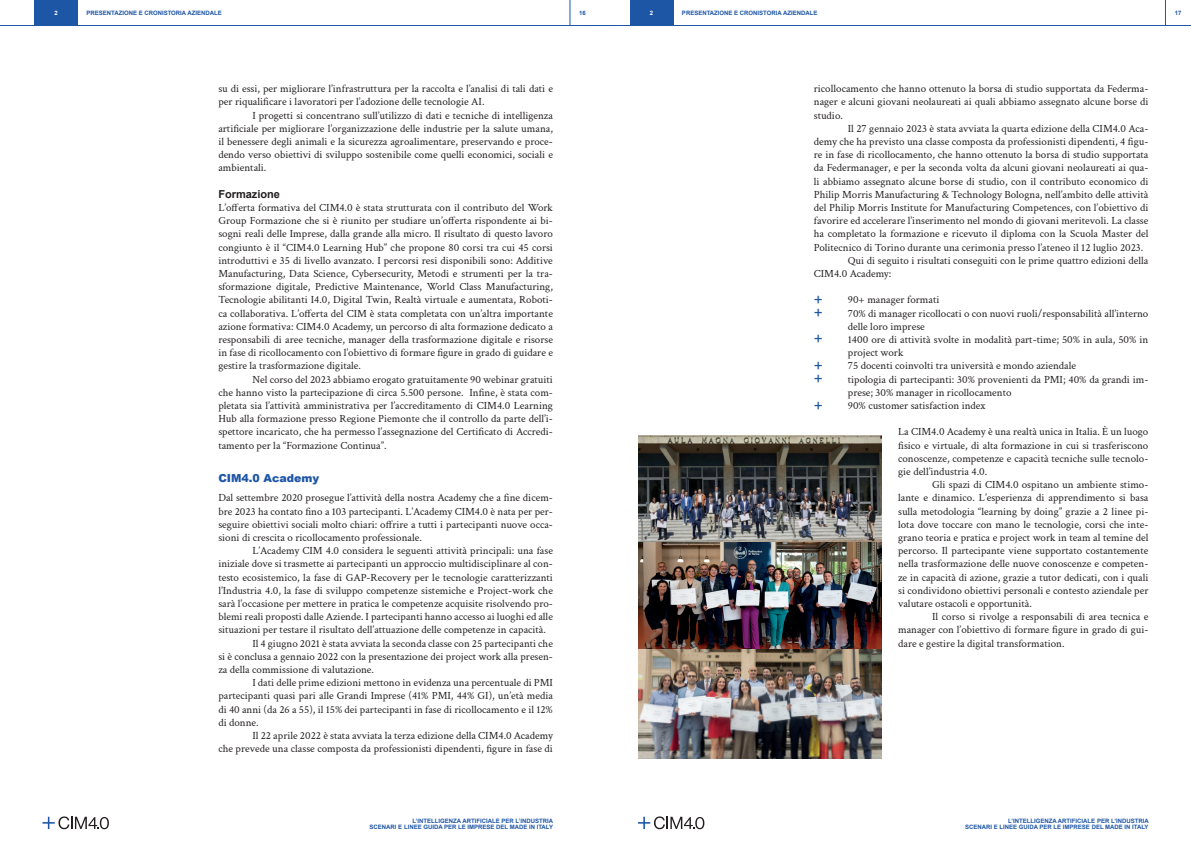
<style>
.page{position:relative;width:1191px;height:842px;background:#fff}
.page>*{position:absolute;margin:0;border:0;box-sizing:border-box;transform-origin:0 0}
.t1{font:15.5px "Arial";color:#1e56a6}
.t2{font:11px/13.2px "Crimson Text";color:#231f20;text-align:justify}
.t3{font:900 11px "Arial";color:#1e56a6}
.t4{font:700 11px "Arial";color:#231f20}
.t5{font:700 6px/6px "Arial";color:#1e56a6;text-align:right}
.t6{font:700 6px "Arial";color:#fff}
</style>
<div class="page">
<hr style="left:0;top:25px;width:609px;height:1px;background:#1e56a6">
<hr style="left:581px;top:25px;width:610px;height:1px;background:#1e56a6">
<svg style="left:570px;top:0;width:1px;height:25px"></svg>
<svg style="left:1165px;top:0;width:1px;height:25px"></svg>
<svg style="left:43px;top:816px;width:66px;height:13px"></svg>
<svg style="left:638px;top:816px;width:66px;height:13px"></svg>
<div style="left:34px;top:0;width:44px;height:26px;background:#1e56a6"></div>
<div style="left:629px;top:0;width:44px;height:26px;background:#1e56a6"></div>
<img style="left:638px;top:436px;width:243px;height:106px">
<img style="left:638px;top:542px;width:243px;height:216px">
<p class="t6" style="left:54px;top:9px;width:5px">2</p>
<p class="t5" style="left:86px;top:10px;width:137px">PRESENTAZIONE E CRONISTORIA AZIENDALE</p>
<p class="t6" style="left:650px;top:9px;width:5px">2</p>
<p class="t5" style="left:682px;top:10px;width:137px">PRESENTAZIONE E CRONISTORIA AZIENDALE</p>
<p class="t5" style="left:579px;top:10px;width:8px">16</p>
<p class="t5" style="left:1174px;top:10px;width:8px">17</p>
<p class="t2" style="left:218px;top:82px;width:336px">su di essi, per migliorare l’infrastruttura per la raccolta e l’analisi di tali dati e per riqualificare i lavoratori per l’adozione delle tecnologie AI.</p>
<p class="t2" style="left:218px;top:108px;width:336px;text-indent:34px">I progetti si concentrano sull’utilizzo di dati e tecniche di intelligenza artificiale per migliorare l’organizzazione delle industrie per la salute umana, il benessere degli animali e la sicurezza agroalimentare, preservando e proce&shy;dendo verso obiettivi di sviluppo sostenibile come quelli economici, sociali e ambientali.</p>
<p class="t4" style="left:218px;top:187px;width:63px">Formazione</p>
<p class="t2" style="left:218px;top:200px;width:336px">L’offerta formativa del CIM4.0 è stata strutturata con il contributo del Work Group Formazione che si è riunito per studiare un’offerta rispondente ai bi&shy;sogni reali delle Imprese, dalla grande alla micro. Il risultato di questo lavoro congiunto è il “CIM4.0 Learning Hub” che propone 80 corsi tra cui 45 corsi introduttivi e 35 di livello avanzato. I percorsi resi disponibili sono: Additive Manufacturing, Data Science, Cybersecurity, Metodi e strumenti per la tra&shy;sformazione digitale, Predictive Maintenance, World Class Manufacturing, Tecnologie abilitanti I4.0, Digital Twin, Realtà virtuale e aumentata, Roboti&shy;ca collaborativa. L’offerta del CIM è stata completata con un’altra importante azione formativa: CIM4.0 Academy, un percorso di alta formazione dedicato a responsabili di aree tecniche, manager della trasformazione digitale e risorse in fase di ricollocamento con l’obiettivo di formare figure in grado di guidare e gestire la trasformazione digitale.</p>
<p class="t2" style="left:218px;top:372px;width:336px;text-indent:34px">Nel corso del 2023 abbiamo erogato gratuitamente 90 webinar gratuiti che hanno visto la partecipazione di circa 5.500 persone. Infine, è stata com&shy;pletata sia l’attività amministrativa per l’accreditamento di CIM4.0 Learning Hub alla formazione presso Regione Piemonte che il controllo da parte dell’i&shy;spettore incaricato, che ha permesso l’assegnazione del Certificato di Accredi&shy;tamento per la “Formazione Continua”.</p>
<p class="t3" style="left:218px;top:470px;width:102px">CIM4.0 Academy</p>
<p class="t2" style="left:218px;top:491px;width:336px">Dal settembre 2020 prosegue l’attività della nostra Academy che a fine dicem&shy;bre 2023 ha contato fino a 103 partecipanti. L’Academy CIM4.0 è nata per per&shy;seguire obiettivi sociali molto chiari: offrire a tutti i partecipanti nuove occa&shy;sioni di crescita o ricollocamento professionale.</p>
<p class="t2" style="left:252px;top:544px;width:302px">L’Academy CIM 4.0 considera le seguenti attività principali: una fase</p>
<p class="t2" style="left:218px;top:557px;width:336px">iniziale dove si trasmette ai partecipanti un approccio multidisciplinare al con-</p>
<p class="t2" style="left:218px;top:570px;width:336px">testo ecosistemico, la fase di GAP-Recovery per le tecnologie caratterizzanti</p>
<p class="t2" style="left:218px;top:583px;width:336px">l’Industria 4.0, la fase di sviluppo competenze sistemiche e Project-work che</p>
<p class="t2" style="left:218px;top:596px;width:336px">sarà l’occasione per mettere in pratica le competenze acquisite risolvendo pro-</p>
<p class="t2" style="left:218px;top:610px;width:336px">blemi reali proposti dalle Aziende. I partecipanti hanno accesso ai luoghi ed alle</p>
<p class="t2" style="left:218px;top:623px;width:329px">situazioni per testare il risultato dell’attuazione delle competenze in capacità.</p>
<p class="t2" style="left:252px;top:636px;width:302px">Il 4 giugno 2021 è stata avviata la seconda classe con 25 partecipanti che</p>
<p class="t2" style="left:218px;top:649px;width:336px">si è conclusa a gennaio 2022 con la presentazione dei project work alla presen-</p>
<p class="t2" style="left:218px;top:662px;width:157px">za della commissione di valutazione.</p>
<p class="t2" style="left:252px;top:676px;width:302px">I dati delle prime edizioni mettono in evidenza una percentuale di PMI</p>
<p class="t2" style="left:218px;top:689px;width:336px">partecipanti quasi pari alle Grandi Imprese (41% PMI, 44% GI), un’età media</p>
<p class="t2" style="left:218px;top:702px;width:336px">di 40 anni (da 26 a 55), il 15% dei partecipanti in fase di ricollocamento e il 12%</p>
<p class="t2" style="left:218px;top:715px;width:42px">di donne.</p>
<p class="t2" style="left:252px;top:728px;width:302px">Il 22 aprile 2022 è stata avviata la terza edizione della CIM4.0 Academy</p>
<p class="t2" style="left:218px;top:742px;width:336px">che prevede una classe composta da professionisti dipendenti, figure in fase di</p>
<p class="t2" style="left:814px;top:82px;width:336px">ricollocamento che hanno ottenuto la borsa di studio supportata da Federma&shy;nager e alcuni giovani neolaureati ai quali abbiamo assegnato alcune borse di studio.</p>
<p class="t2" style="left:848px;top:121px;width:302px">Il 27 gennaio 2023 è stata avviata la quarta edizione della CIM4.0 Aca-</p>
<p class="t2" style="left:814px;top:134px;width:336px">demy che ha previsto una classe composta da professionisti dipendenti, 4 figu-</p>
<p class="t2" style="left:814px;top:148px;width:336px">re in fase di ricollocamento, che hanno ottenuto la borsa di studio supportata</p>
<p class="t2" style="left:814px;top:161px;width:336px">da Federmanager, e per la seconda volta da alcuni giovani neolaureati ai qua-</p>
<p class="t2" style="left:814px;top:174px;width:336px">li abbiamo assegnato alcune borse di studio, con il contributo economico di</p>
<p class="t2" style="left:814px;top:187px;width:336px">Philip Morris Manufacturing &amp; Technology Bologna, nell’ambito delle attività</p>
<p class="t2" style="left:814px;top:200px;width:336px">del Philip Morris Institute for Manufacturing Competences, con l’obiettivo di</p>
<p class="t2" style="left:814px;top:214px;width:336px">favorire ed accelerare l’inserimento nel mondo di giovani meritevoli. La classe</p>
<p class="t2" style="left:814px;top:227px;width:336px">ha completato la formazione e ricevuto il diploma con la Scuola Master del</p>
<p class="t2" style="left:814px;top:240px;width:331px">Politecnico di Torino durante una cerimonia presso l’ateneo il 12 luglio 2023.</p>
<p class="t2" style="left:848px;top:253px;width:302px">Qui di seguito i risultati conseguiti con le prime quattro edizioni della</p>
<p class="t2" style="left:814px;top:266px;width:79px">CIM4.0 Academy:</p>
<h1 class="t1" style="left:814px;top:289px;width:11px">+</h1>
<p class="t2" style="left:848px;top:293px;width:93px">90+ manager formati</p>
<h1 class="t1" style="left:814px;top:302px;width:11px">+</h1>
<p class="t2" style="left:848px;top:306px;width:302px">70% di manager ricollocati o con nuovi ruoli/responsabilità all’interno delle loro imprese</p>
<h1 class="t1" style="left:814px;top:329px;width:11px">+</h1>
<p class="t2" style="left:848px;top:332px;width:302px">1400 ore di attività svolte in modalità part-time; 50% in aula, 50% in project work</p>
<h1 class="t1" style="left:814px;top:355px;width:11px">+</h1>
<p class="t2" style="left:848px;top:359px;width:230px">75 docenti coinvolti tra università e mondo aziendale</p>
<h1 class="t1" style="left:814px;top:368px;width:11px">+</h1>
<p class="t2" style="left:848px;top:372px;width:302px">tipologia di partecipanti: 30% provenienti da PMI; 40% da grandi im&shy;prese; 30% manager in ricollocamento</p>
<h1 class="t1" style="left:814px;top:395px;width:11px">+</h1>
<p class="t2" style="left:848px;top:398px;width:139px">90% customer satisfaction index</p>
<p class="t2" style="left:898px;top:425px;width:252px">La CIM4.0 Academy è una realtà unica in Italia. È un luogo fisico e virtuale, di alta formazione in cui si trasferiscono conoscenze, competenze e capacità tecniche sulle tecnolo&shy;gie dell’industria 4.0.</p>
<p class="t2" style="left:898px;top:478px;width:252px;text-indent:34px">Gli spazi di CIM4.0 ospitano un ambiente stimo&shy;lante e dinamico. L’esperienza di apprendimento si basa sulla metodologia “learning by doing” grazie a 2 linee pi&shy;lota dove toccare con mano le tecnologie, corsi che inte&shy;grano teoria e pratica e project work in team al temine del percorso. Il partecipante viene supportato costantemente nella trasformazione delle nuove conoscenze e competen&shy;ze in capacità di azione, grazie a tutor dedicati, con i quali si condividono obiettivi personali e contesto aziendale per valutare ostacoli e opportunità.</p>
<p class="t2" style="left:898px;top:610px;width:252px;text-indent:34px">Il corso si rivolge a responsabili di area tecnica e manager con l’obiettivo di formare figure in grado di gui&shy;dare e gestire la digital transformation.</p>
<p class="t5" style="left:370px;top:818px;width:185px">L’INTELLIGENZA ARTIFICIALE PER L’INDUSTRIA<br>SCENARI E LINEE GUIDA PER LE IMPRESE DEL MADE IN ITALY</p>
<p class="t5" style="left:965px;top:818px;width:185px">L’INTELLIGENZA ARTIFICIALE PER L’INDUSTRIA<br>SCENARI E LINEE GUIDA PER LE IMPRESE DEL MADE IN ITALY</p>
</div>
